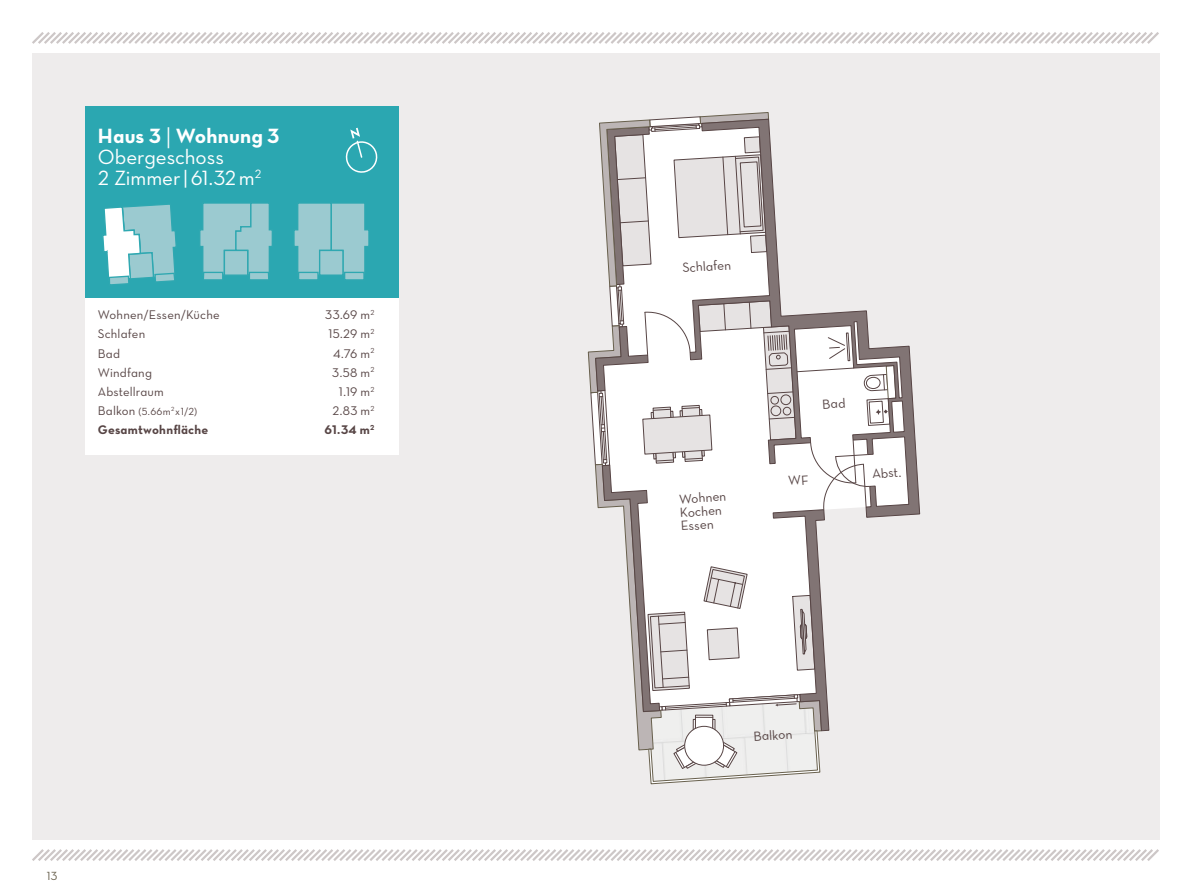
<style>
.page{position:relative;width:1191px;height:893px;background:#fff}
.page>*{position:absolute;margin:0;border:0;box-sizing:border-box;transform-origin:0 0}
.t1{font:21px/21px "Neutra Text Book Alt";color:#fff}
.t2{font:21px "Neutra Text Bold Alt";letter-spacing:.01em;color:#fff}
.t3{font:13.5px/13.5px "Neutra Text Book Alt";color:#574545}
.t4{font:12.75px "Neutra Text Book Alt";letter-spacing:.015em;color:#574545}
.t5{font:12.75px "Neutra Text Bold Alt";letter-spacing:.02em;color:#574545}
.t6{font:12px "Neutra Text Book Alt";color:#68604d}
.t7{font:10.5px "Neutra Text Book Alt";color:#574545}
.s1{font-family:"Minion Pro"}
.s2{font-size:12.75px}
</style>
<div class="page">
<div style="left:32px;top:53px;width:1127px;height:787px;background:#eeecec"></div>
<svg style="left:904px;top:345px;width:16px;height:171px"></svg>
<svg style="left:32px;top:849px;width:1127px;height:12px"></svg>
<svg style="left:32px;top:32px;width:1127px;height:12px"></svg>
<div style="left:85px;top:298px;width:313px;height:157px;background:#fff"></div>
<div style="left:85px;top:106px;width:313px;height:192px;background:#2ba7b1"></div>
<svg style="left:294px;top:203px;width:75px;height:69px;background:#8bc5cb"></svg>
<svg style="left:200px;top:203px;width:72px;height:72px;background:#8cc5cb"></svg>
<div style="left:320px;top:250px;width:23px;height:25px;background:#9bcad0"></div>
<div style="left:319px;top:250px;width:25px;height:26px;border:1px solid #2fa8b1"></div>
<div style="left:345px;top:272px;width:19px;height:8px;background:#9bcad0"></div>
<div style="left:344px;top:272px;width:21px;height:9px;border:1px solid #2fa8b1"></div>
<div style="left:298px;top:272px;width:20px;height:8px;background:#9bcad0"></div>
<div style="left:298px;top:272px;width:21px;height:9px;border:1px solid #2fa8b1"></div>
<div style="left:249px;top:272px;width:20px;height:8px;background:#9bcad0"></div>
<div style="left:249px;top:272px;width:20px;height:9px;border:1px solid #2fa8b1"></div>
<div style="left:203px;top:272px;width:20px;height:8px;background:#9bcad0"></div>
<div style="left:203px;top:272px;width:20px;height:9px;border:1px solid #2fa8b1"></div>
<svg style="left:103px;top:204px;width:73px;height:81px"></svg>
<svg style="left:345px;top:128px;width:33px;height:45px"></svg>
<svg style="left:588px;top:112px;width:316px;height:672px"></svg>
<h1 class="t2" style="left:98px;top:123px;width:183px">Haus 3 <span class="s1">|</span> Wohnung 3</h1>
<h1 class="t1" style="left:98px;top:146px;width:165px">Obergeschoss<br>2 Zimmer|61.32m<sup>2</sup></h1>
<p class="t4" style="left:98px;top:307px;width:123px">Wohnen/Essen/Küche</p>
<p class="t4" style="left:325px;top:307px;width:51px">33.69 m<sup>2</sup></p>
<p class="t4" style="left:98px;top:326px;width:49px">Schlafen</p>
<p class="t4" style="left:328px;top:326px;width:47px">15.29 m<sup>2</sup></p>
<p class="t4" style="left:98px;top:346px;width:24px">Bad</p>
<p class="t4" style="left:333px;top:346px;width:43px">4.76 m<sup>2</sup></p>
<p class="t4" style="left:98px;top:365px;width:56px">Windfang</p>
<p class="t4" style="left:332px;top:365px;width:43px">3.58 m<sup>2</sup></p>
<p class="t4" style="left:98px;top:384px;width:68px">Abstellraum</p>
<p class="t4" style="left:339px;top:384px;width:37px">1.19 m<sup>2</sup></p>
<p class="t7" style="left:98px;top:405px;width:101px"><span class="s2">Balkon</span> (5.66m<sup>2</sup>x1/2)</p>
<p class="t4" style="left:332px;top:403px;width:43px">2.83 m<sup>2</sup></p>
<p class="t5" style="left:98px;top:422px;width:112px">Gesamtwohnfläche</p>
<p class="t5" style="left:324px;top:422px;width:51px">61.34 m<sup>2</sup></p>
<p class="t6" style="left:47px;top:869px;width:12px">13</p>
<p class="t3" style="left:682px;top:261px;width:50px;rotate:-4deg">Schlafen</p>
<p class="t3" style="left:678px;top:492px;width:49px;rotate:-4deg">Wohnen<br>Kochen<br>Essen</p>
<p class="t3" style="left:753px;top:730px;width:40px;rotate:-4deg">Balkon</p>
<p class="t3" style="left:871px;top:467px;width:31px;rotate:-4deg">Abst.</p>
</div>
